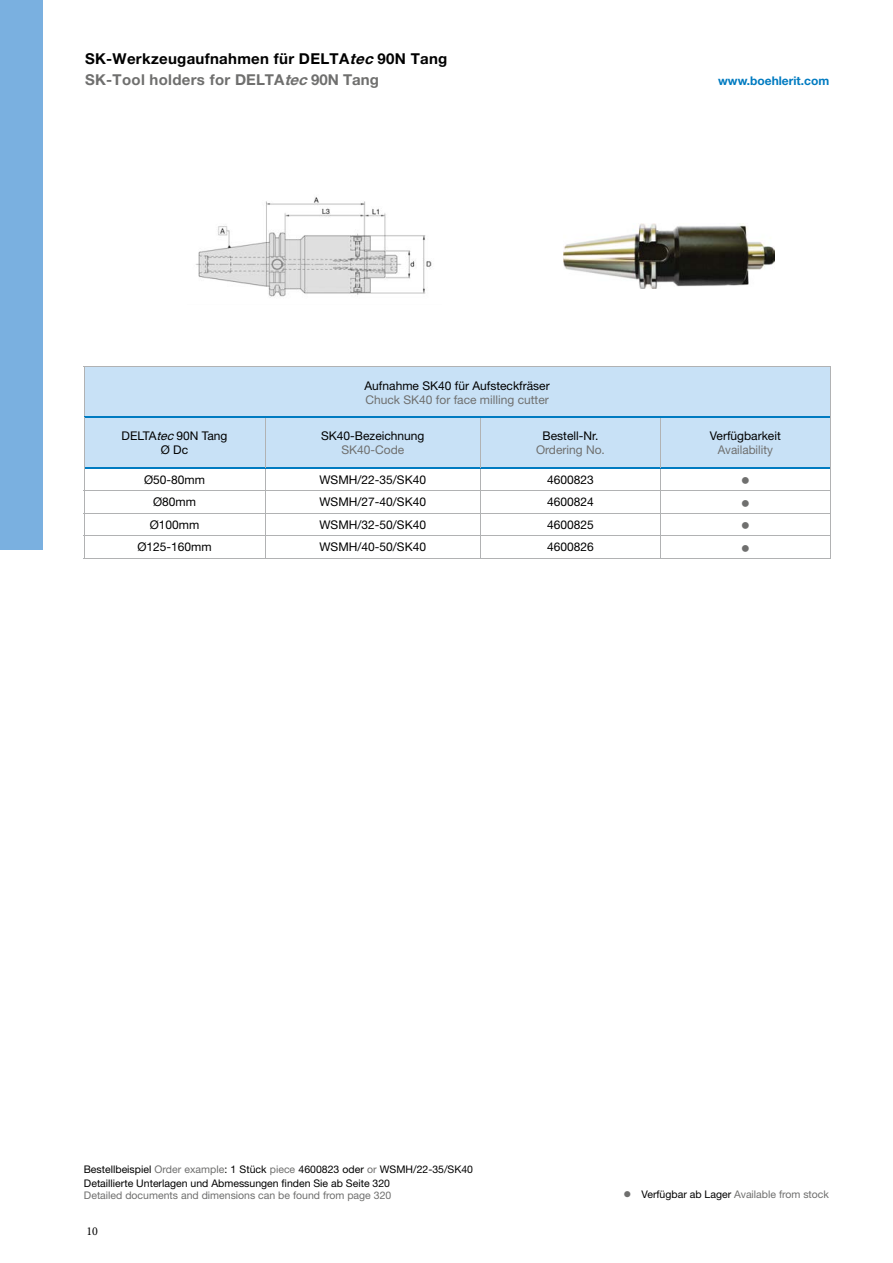
<style>
.page{position:relative;width:893px;height:1263px;background:#fff}
.page>*{position:absolute;margin:0;border:0;box-sizing:border-box;transform-origin:0 0}
.t1{font:700 15px/21px "Helvetica Neue LT Pro";letter-spacing:.02em;color:#000}
.t2{font:12px/14.4px "Helvetica Neue LT Pro";color:#000;text-align:center}
.t3{font:12px "Helvetica Neue LT Pro";color:#6f6f6e}
.t4{font:700 12px "Helvetica Neue LT Pro";color:#007bc1}
.t5{font:12px "Minion Pro";color:#000}
.t6{font:10.5px "Helvetica Neue LT Pro";color:#000}
.t7{font:10.5px "Helvetica Neue LT Pro";color:#6f6f6e}
.s1{font-style:italic}
.s2{color:#6f6f6e}
.s3{font-style:italic;color:#6f6f6e}
.s4{color:#000}
</style>
<div class="page">
<div style="left:84px;top:366px;width:746px;height:51px;background:#c8e1f6"></div>
<hr style="left:84px;top:366px;width:181px;height:1px;background:#b1b2b3">
<hr style="left:84px;top:366px;width:1px;height:51px;background:#b1b2b3">
<hr style="left:265px;top:366px;width:215px;height:1px;background:#b1b2b3">
<hr style="left:480px;top:366px;width:180px;height:1px;background:#b1b2b3">
<hr style="left:660px;top:366px;width:171px;height:1px;background:#b1b2b3">
<hr style="left:830px;top:366px;width:1px;height:51px;background:#b1b2b3">
<hr style="left:84px;top:558px;width:181px;height:1px;background:#b1b2b3">
<hr style="left:265px;top:558px;width:215px;height:1px;background:#b1b2b3">
<hr style="left:480px;top:558px;width:180px;height:1px;background:#b1b2b3">
<hr style="left:660px;top:558px;width:171px;height:1px;background:#b1b2b3">
<img style="left:195px;top:197px;width:237px;height:101px">
<img style="left:563px;top:223px;width:211px;height:66px">
<div style="left:0;top:0;width:43px;height:550px;background:#7ab0e0"></div>
<svg style="left:84px;top:417px;width:747px;height:141px"></svg>
<p class="t1" style="left:85px;top:48px;width:364px">SK-Werkzeugaufnahmen für DELTA<span class="s1">tec</span> 90N Tang<br><span class="s2">SK-Tool holders for DELTA</span><span class="s3">tec</span><span class="s2">90N Tang</span></p>
<p class="t4" style="left:718px;top:73px;width:113px">www.boehlerit.com</p>
<p class="t2" style="left:365px;top:378px;width:187px">Aufnahme SK40 für Aufsteckfräser</p>
<p class="t3" style="left:365px;top:392px;width:185px">Chuck SK40 for face milling cutter</p>
<p class="t2" style="left:122px;top:428px;width:107px">DELTA<span class="s1">tec</span>90N Tang<br>Ø Dc</p>
<p class="t2" style="left:321px;top:428px;width:105px">SK40-Bezeichnung</p>
<p class="t3" style="left:341px;top:442px;width:64px">SK40-Code</p>
<p class="t2" style="left:543px;top:428px;width:57px">Bestell-Nr.</p>
<p class="t3" style="left:536px;top:442px;width:70px">Ordering No.</p>
<p class="t2" style="left:144px;top:472px;width:62px">Ø50-80mm</p>
<p class="t2" style="left:320px;top:472px;width:108px">WSMH/22-35/SK40</p>
<p class="t2" style="left:547px;top:472px;width:48px">4600823</p>
<p class="t2" style="left:153px;top:494px;width:44px">Ø80mm</p>
<p class="t2" style="left:320px;top:494px;width:108px">WSMH/27-40/SK40</p>
<p class="t2" style="left:547px;top:494px;width:48px">4600824</p>
<p class="t2" style="left:150px;top:517px;width:51px">Ø100mm</p>
<p class="t2" style="left:320px;top:517px;width:108px">WSMH/32-50/SK40</p>
<p class="t2" style="left:547px;top:517px;width:48px">4600825</p>
<p class="t2" style="left:137px;top:539px;width:76px">Ø125-160mm</p>
<p class="t2" style="left:320px;top:539px;width:108px">WSMH/40-50/SK40</p>
<p class="t2" style="left:547px;top:539px;width:48px">4600826</p>
<p class="t2" style="left:710px;top:428px;width:72px">Verfügbarkeit</p>
<p class="t3" style="left:718px;top:442px;width:57px">Availability</p>
<p class="t6" style="left:84px;top:1163px;width:391px">Bestellbeispiel <span class="s2">Order example</span>: 1 Stück <span class="s2">piece</span> 4600823 oder <span class="s2">or</span> WSMH/22-35/SK40</p>
<p class="t6" style="left:84px;top:1176px;width:308px">Detaillierte Unterlagen und Abmessungen finden Sie ab Seite 320</p>
<p class="t7" style="left:84px;top:1189px;width:309px">Detailed documents and dimensions can be found from page 320</p>
<p class="t7" style="left:624px;top:1187px;width:207px">● <span class="s4">Verfügbar ab Lager</span> Available from stock</p>
<p class="t5" style="left:87px;top:1223px;width:13px">10</p>
</div>
